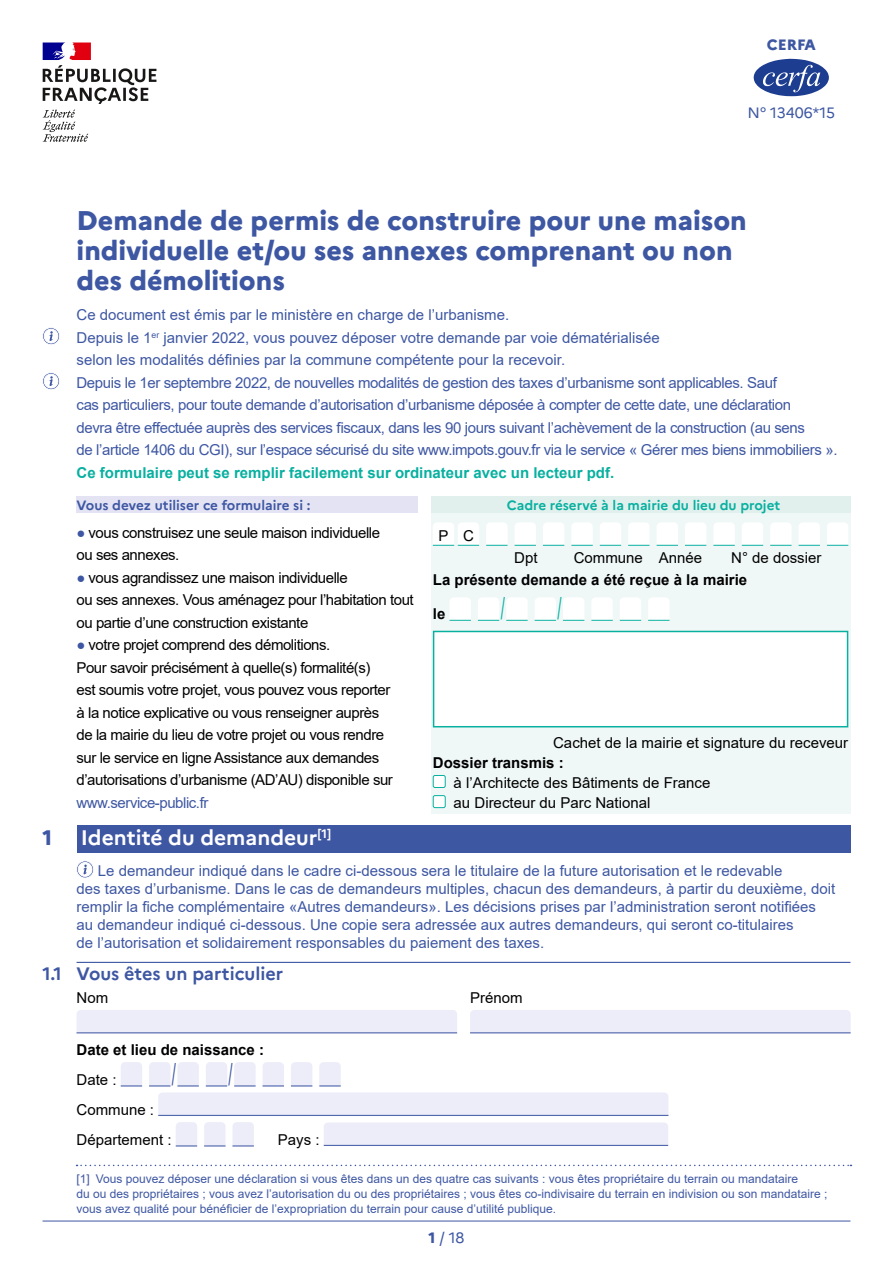
<style>
.page{position:relative;width:893px;height:1263px;background:#fff}
.page>*{position:absolute;margin:0;border:0;box-sizing:border-box;transform-origin:0 0}
.t1{font:30px "Arial";color:#08b0a0;scale:.5 1}
.t2{font:30px "Arial";color:#3e57a3;scale:.5 1}
.h1_-_titre_cerfa{font:800 27px/30px "Marianne";color:#3e57a3}
.h2_-_titre_cadre{font:700 21px "Marianne";color:#fff}
.h2_-_titre_cadre-2{font:800 21px "Marianne";color:#3e57a3}
.h3_-_titre_sous-partie{font:700 18px "Marianne";color:#3e57a3}
.sur-titre_champs_-_noir{font:15px/22.5px "Arial";letter-spacing:-.03em;color:#000}
.h2_sous_titre_information{font:15px/18px "Arial";color:#3e57a3}
.LigneBleue_SousTitreCerfa_2{font:15px "Arial";letter-spacing:-.025em;color:#3e57a3}
.LigneBleue_SousTitreCerfa_2-2{font:15px/22.5px "Arial";color:#3e57a3}
.UtilisationFormulaire{font:15px "Arial";color:#000}
.Ligne_Verte{font:700 15px "Arial";color:#08b0a0}
.LigneBleue_SousTitreCerfa{font:15px "Arial";color:#3e57a3}
.UtilisationFormulaire-2{font:700 15px "Arial";color:#000}
.sur-titre_champs_-_noir-2{font:700 15px "Arial";color:#000}
.sur-titre_champs_-_noir-3{font:15px "Arial";color:#000}
.t3{font:15px "Marianne";letter-spacing:-.015em;color:#3e57a3}
.t4{font:800 15px "Marianne";color:#3e57a3}
.case_Mairie{font:15px "Arial";color:#000}
.UtilisationFormulaire_Titre_Mairie{font:700 13.5px "Marianne";color:#08b0a0}
.UtilisationFormulaire_Titre{font:700 13.5px "Marianne";color:#3e57a3}
.notes{font:12px/15px "Arial";color:#3e57a3}
.s1{color:#3e57a3}
.s2{font-weight:800}
</style>
<div class="page">
<hr style="left:43px;top:1221px;width:807px;height:1px;background:#3e57a3">
<svg style="left:43px;top:43px;width:113px;height:61px"></svg>
<svg style="left:43px;top:110px;width:45px;height:32px"></svg>
<svg style="left:753px;top:59px;width:76px;height:37px"></svg>
<svg style="left:43px;top:328px;width:17px;height:17px"></svg>
<svg style="left:43px;top:373px;width:17px;height:17px"></svg>
<div style="left:77px;top:496px;width:341px;height:17px;background:#e3e3f3"></div>
<div style="left:431px;top:496px;width:419px;height:17px;background:#e1f0ed"></div>
<div style="left:431px;top:513px;width:419px;height:301px;background:#f0f8f7"></div>
<svg style="left:433px;top:523px;width:46px;height:23px"></svg>
<svg style="left:486px;top:523px;width:22px;height:23px"></svg>
<svg style="left:515px;top:523px;width:21px;height:23px"></svg>
<svg style="left:543px;top:523px;width:21px;height:23px"></svg>
<svg style="left:571px;top:523px;width:22px;height:23px"></svg>
<svg style="left:600px;top:523px;width:21px;height:23px"></svg>
<svg style="left:628px;top:523px;width:21px;height:23px"></svg>
<svg style="left:657px;top:523px;width:21px;height:23px"></svg>
<svg style="left:685px;top:523px;width:21px;height:23px"></svg>
<svg style="left:713px;top:523px;width:22px;height:23px"></svg>
<svg style="left:742px;top:523px;width:21px;height:23px"></svg>
<svg style="left:770px;top:523px;width:22px;height:23px"></svg>
<svg style="left:798px;top:523px;width:22px;height:23px"></svg>
<svg style="left:827px;top:523px;width:21px;height:23px"></svg>
<svg style="left:449px;top:598px;width:22px;height:23px"></svg>
<svg style="left:478px;top:598px;width:21px;height:23px"></svg>
<svg style="left:506px;top:598px;width:22px;height:23px"></svg>
<svg style="left:535px;top:598px;width:21px;height:23px"></svg>
<svg style="left:563px;top:598px;width:21px;height:23px"></svg>
<svg style="left:591px;top:598px;width:22px;height:23px"></svg>
<svg style="left:620px;top:598px;width:21px;height:23px"></svg>
<svg style="left:648px;top:598px;width:21px;height:23px"></svg>
<div style="left:434px;top:631px;width:414px;height:96px;background:#fff"></div>
<div style="left:433px;top:631px;width:415px;height:96px;border:2px solid #08b0a0"></div>
<div style="left:433px;top:775px;width:12px;height:12px;background:#fff;border-radius:2px"></div>
<div style="left:433px;top:775px;width:13px;height:13px;border:1px solid #08b0a0;border-radius:2px"></div>
<div style="left:433px;top:796px;width:12px;height:12px;background:#fff;border-radius:2px"></div>
<div style="left:433px;top:795px;width:13px;height:13px;border:1px solid #08b0a0;border-radius:2px"></div>
<div style="left:77px;top:825px;width:773px;height:27px;background:#3e57a3"></div>
<hr style="left:77px;top:962px;width:773px;height:1px;background:#3e57a3">
<svg style="left:77px;top:861px;width:17px;height:17px"></svg>
<div style="left:77px;top:1010px;width:380px;height:22px;background:#ecedf8"></div>
<hr style="left:77px;top:1032px;width:380px;height:1px;background:#3e57a3">
<div style="left:470px;top:1010px;width:381px;height:22px;background:#ecedf8"></div>
<hr style="left:470px;top:1032px;width:381px;height:1px;background:#3e57a3">
<svg style="left:121px;top:1062px;width:21px;height:25px"></svg>
<svg style="left:149px;top:1062px;width:519px;height:53px"></svg>
<hr style="left:158px;top:1115px;width:510px;height:1px;background:#3e57a3">
<svg style="left:204px;top:1122px;width:22px;height:25px"></svg>
<svg style="left:176px;top:1122px;width:21px;height:25px"></svg>
<svg style="left:232px;top:1122px;width:22px;height:25px"></svg>
<div style="left:324px;top:1123px;width:344px;height:22px;background:#ecedf8"></div>
<hr style="left:324px;top:1145px;width:344px;height:1px;background:#3e57a3">
<svg style="left:77px;top:1165px;width:774px;height:1px"></svg>
<p class="t4" style="left:767px;top:36px;width:50px">CERFA</p>
<p class="t3" style="left:748px;top:101px;width:89px">N° 13406*15</p>
<p class="h1_-_titre_cerfa" style="left:77px;top:205px;width:672px">Demande de permis de construire pour une maison individuelle et/ou ses annexes comprenant ou non des démolitions</p>
<p class="LigneBleue_SousTitreCerfa" style="left:77px;top:304px;width:434px">Ce document est émis par le ministère en charge de l’urbanisme.</p>
<p class="LigneBleue_SousTitreCerfa_2-2" style="left:77px;top:326px;width:585px">Depuis le 1<sup>er</sup> janvier 2022, vous pouvez déposer votre demande par voie dématérialisée selon les modalités définies par la commune compétente pour la recevoir.</p>
<p class="LigneBleue_SousTitreCerfa_2" style="left:77px;top:372px;width:702px">Depuis le 1er septembre 2022, de nouvelles modalités de gestion des taxes d’urbanisme sont applicables. Sauf</p>
<p class="LigneBleue_SousTitreCerfa_2" style="left:77px;top:394px;width:716px">cas particuliers, pour toute demande d’autorisation d’urbanisme déposée à compter de cette date, une déclaration</p>
<p class="LigneBleue_SousTitreCerfa_2" style="left:77px;top:417px;width:730px">devra être effectuée auprès des services fiscaux, dans les 90 jours suivant l’achèvement de la construction (au sens</p>
<p class="LigneBleue_SousTitreCerfa_2" style="left:77px;top:439px;width:762px">de l’article 1406 du CGI), sur l’espace sécurisé du site www.impots.gouv.fr via le service « Gérer mes biens immobiliers ».</p>
<p class="Ligne_Verte" style="left:77px;top:462px;width:539px">Ce formulaire peut se remplir facilement sur ordinateur avec un lecteur pdf.</p>
<p class="UtilisationFormulaire_Titre" style="left:77px;top:497px;width:235px">Vous devez utiliser ce formulaire si :</p>
<p class="UtilisationFormulaire_Titre_Mairie" style="left:507px;top:497px;width:275px">Cadre réservé à la mairie du lieu du projet</p>
<p class="sur-titre_champs_-_noir" style="left:77px;top:521px;width:305px"><span class="s1">●</span> vous construisez une seule maison individuelle ou ses annexes.</p>
<p class="sur-titre_champs_-_noir" style="left:77px;top:566px;width:339px"><span class="s1">●</span> vous agrandissez une maison individuelle<br>ou ses annexes. Vous aménagez pour l’habitation tout ou partie d’une construction existante</p>
<p class="sur-titre_champs_-_noir" style="left:77px;top:633px;width:255px"><span class="s1">●</span> votre projet comprend des démolitions.</p>
<p class="sur-titre_champs_-_noir" style="left:77px;top:656px;width:318px">Pour savoir précisément à quelle(s) formalité(s) est soumis votre projet, vous pouvez vous reporter à la notice explicative ou vous renseigner auprès de la mairie du lieu de votre projet ou vous rendre sur le service en ligne Assistance aux demandes d’autorisations d’urbanisme (AD’AU) disponible sur <span class="s1">www.service-public.fr</span></p>
<p class="case_Mairie" style="left:439px;top:525px;width:12px">P</p>
<p class="case_Mairie" style="left:463px;top:525px;width:12px">C</p>
<p class="UtilisationFormulaire" style="left:514px;top:547px;width:25px">Dpt</p>
<p class="UtilisationFormulaire" style="left:574px;top:547px;width:130px">Commune Année</p>
<p class="UtilisationFormulaire" style="left:731px;top:547px;width:92px">N° de dossier</p>
<p class="UtilisationFormulaire-2" style="left:433px;top:569px;width:316px">La présente demande a été reçue à la mairie</p>
<p class="UtilisationFormulaire-2" style="left:433px;top:603px;width:14px">le</p>
<p class="t1" style="left:501px;top:588px;width:10px">/</p>
<p class="t1" style="left:557px;top:588px;width:10px">/</p>
<p class="UtilisationFormulaire" style="left:553px;top:732px;width:297px">Cachet de la mairie et signature du receveur</p>
<p class="UtilisationFormulaire-2" style="left:433px;top:752px;width:132px">Dossier transmis :</p>
<p class="UtilisationFormulaire" style="left:454px;top:772px;width:258px">à l’Architecte des Bâtiments de France</p>
<p class="UtilisationFormulaire" style="left:454px;top:792px;width:198px">au Directeur du Parc National</p>
<p class="h2_-_titre_cadre-2" style="left:43px;top:825px;width:11px">1</p>
<p class="h2_-_titre_cadre" style="left:81px;top:825px;width:252px">Identité du demandeur<sup>[1]</sup></p>
<p class="h2_sous_titre_information" style="left:77px;top:861px;width:760px;text-indent:21px">Le demandeur indiqué dans le cadre ci-dessous sera le titulaire de la future autorisation et le redevable<br>des taxes d’urbanisme. Dans le cas de demandeurs multiples, chacun des demandeurs, à partir du deuxième, doit remplir la fiche complémentaire «Autres demandeurs». Les décisions prises par l’administration seront notifiées au demandeur indiqué ci-dessous. Une copie sera adressée aux autres demandeurs, qui seront co-titulaires<br>de l’autorisation et solidairement responsables du paiement des taxes.</p>
<p class="h3_-_titre_sous-partie" style="left:43px;top:963px;width:242px">1.1 Vous êtes un particulier</p>
<p class="sur-titre_champs_-_noir" style="left:77px;top:986px;width:33px">Nom</p>
<p class="sur-titre_champs_-_noir" style="left:470px;top:986px;width:54px">Prénom</p>
<p class="sur-titre_champs_-_noir-2" style="left:77px;top:1039px;width:189px">Date et lieu de naissance :</p>
<p class="sur-titre_champs_-_noir" style="left:77px;top:1068px;width:42px">Date :</p>
<p class="t2" style="left:172px;top:1054px;width:10px">/</p>
<p class="t2" style="left:229px;top:1054px;width:10px">/</p>
<p class="sur-titre_champs_-_noir-3" style="left:77px;top:1099px;width:79px">Commune :</p>
<p class="sur-titre_champs_-_noir-3" style="left:77px;top:1129px;width:97px">Département :</p>
<p class="sur-titre_champs_-_noir" style="left:278px;top:1128px;width:43px">Pays :</p>
<p class="notes" style="left:77px;top:1171px;width:752px">[1] Vous pouvez déposer une déclaration si vous êtes dans un des quatre cas suivants : vous êtes propriétaire du terrain ou mandataire<br>du ou des propriétaires ; vous avez l’autorisation du ou des propriétaires ; vous êtes co-indivisaire du terrain en indivision ou son mandataire ; vous avez qualité pour bénéficier de l’expropriation du terrain pour cause d’utilité publique.</p>
<p class="t3" style="left:428px;top:1226px;width:38px"><span class="s2">1</span> / 18</p>
</div>
